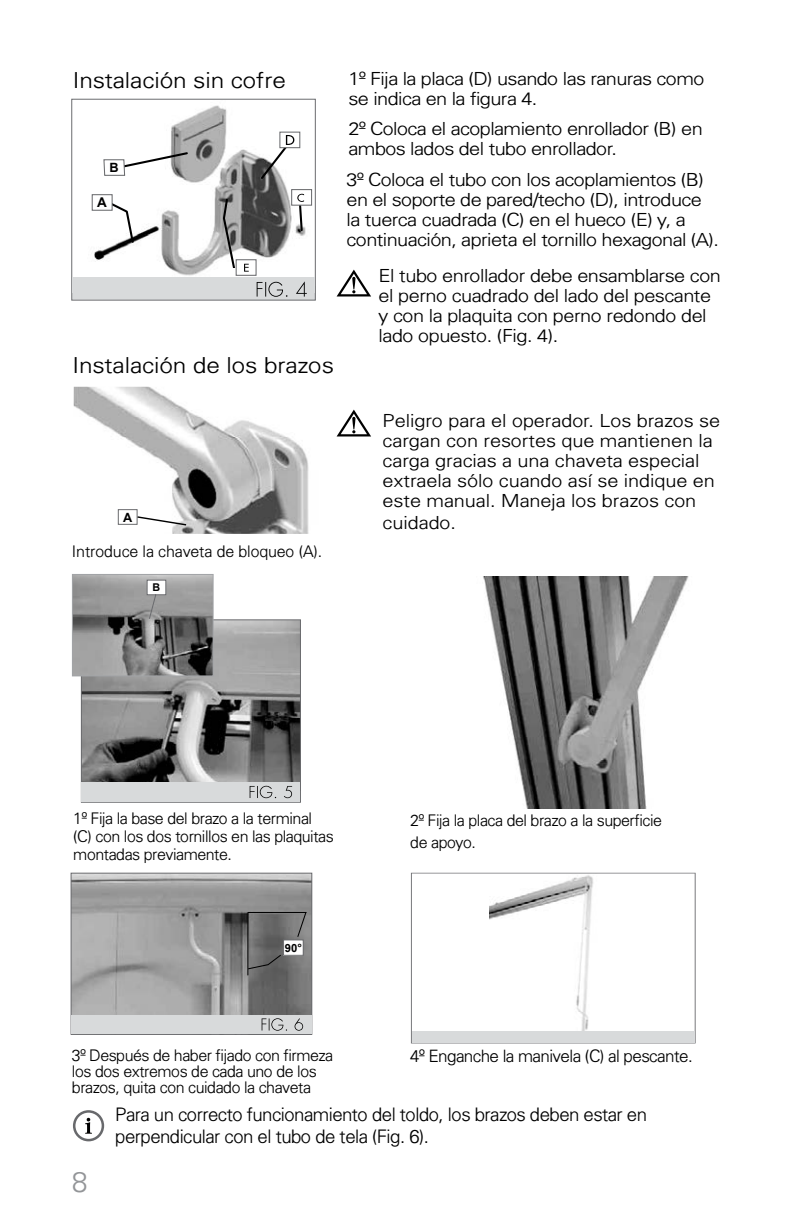
<style>
.page{position:relative;width:792px;height:1224px;background:#fff}
.page>*{position:absolute;margin:0;border:0;box-sizing:border-box;transform-origin:0 0}
.t1{font:300 28px "Univers";color:#939598}
.t2{font:300 22px "Univers";color:#000;scale:1.11 1}
.t3{font:300 18.6px/22px "Univers";letter-spacing:-.025em;color:#000}
.t4{font:300 18px/20px "Univers";letter-spacing:-.02em;color:#000;scale:1.11 1}
.t5{font:300 18px/20px "Univers";color:#000;scale:1.11 1}
.t6{font:300 17px "Univers";letter-spacing:-.03em;color:#000}
.t7{font:300 16px/18px "Univers";letter-spacing:-.025em;color:#000}
.t8{font:300 16px "Univers";letter-spacing:-.005em;color:#000}
.t9{font:700 13.4px "Arial";color:#000}
.t10{font:700 12.8px "Arial";color:#000}
.t11{font:700 11.2px "Arial";color:#000}
.t12{font:700 10.8px "Arial";color:#000}
</style>
<div class="page">
<img style="left:73px;top:387px;width:236px;height:147px">
<div style="left:118px;top:509px;width:20px;height:16px;border:1px solid #6a6b6e"></div>
<svg style="left:136px;top:515px;width:52px;height:11px"></svg>
<svg style="left:337px;top:270px;width:34px;height:26px"></svg>
<div style="left:72px;top:284px;width:244px;height:16px;background:#d8dadb"></div>
<img style="left:91px;top:105px;width:222px;height:171px">
<div style="left:71px;top:99px;width:245px;height:202px;border:1px solid #6a6b6e"></div>
<svg style="left:100px;top:197px;width:35px;height:47px"></svg>
<div style="left:92px;top:195px;width:20px;height:15px;background:#fff"></div>
<div style="left:92px;top:194px;width:21px;height:17px;border:1px solid #6a6b6e"></div>
<div style="left:291px;top:189px;width:21px;height:17px;background:#fff;border:1px solid #6a6b6e"></div>
<svg style="left:222px;top:197px;width:15px;height:74px"></svg>
<div style="left:224px;top:268px;width:20px;height:15px;background:#fff"></div>
<div style="left:236px;top:259px;width:21px;height:17px;border:1px solid #6a6b6e"></div>
<div style="left:279px;top:132px;width:21px;height:16px;background:#fff;border:1px solid #6a6b6e"></div>
<svg style="left:103px;top:151px;width:86px;height:25px"></svg>
<svg style="left:259px;top:135px;width:35px;height:46px"></svg>
<svg style="left:293px;top:194px;width:11px;height:38px"></svg>
<svg style="left:244px;top:264px;width:5px;height:8px"></svg>
<svg style="left:337px;top:410px;width:34px;height:26px"></svg>
<img style="left:483px;top:576px;width:206px;height:232px">
<img style="left:73px;top:875px;width:237px;height:140px">
<div style="left:71px;top:873px;width:241px;height:162px;border:1px solid #6a6b6e"></div>
<div style="left:71px;top:1021px;width:240px;height:13px;background:#d8dadb"></div>
<svg style="left:247px;top:911px;width:60px;height:65px;background:#757575"></svg>
<svg style="left:73px;top:1110px;width:31px;height:31px"></svg>
<img style="left:83px;top:621px;width:216px;height:161px">
<div style="left:81px;top:619px;width:220px;height:184px;border:1px solid #6a6b6e"></div>
<img style="left:74px;top:576px;width:138px;height:98px">
<div style="left:72px;top:574px;width:142px;height:102px;border:1px solid #a2a4a7"></div>
<svg style="left:146px;top:579px;width:21px;height:41px"></svg>
<svg style="left:411px;top:873px;width:285px;height:170px"></svg>
<div style="left:412px;top:1031px;width:283px;height:12px;background:#d8dadb"></div>
<div style="left:72px;top:277px;width:243px;height:16px;background:#d8dadb"></div>
<svg style="left:257px;top:281px;width:50px;height:16px"></svg>
<div style="left:82px;top:782px;width:218px;height:20px;background:#d8dadb"></div>
<div style="left:71px;top:1015px;width:241px;height:18px;background:#d8dadb"></div>
<svg style="left:250px;top:786px;width:42px;height:12px"></svg>
<svg style="left:262px;top:1018px;width:42px;height:13px"></svg>
<p class="t2" style="left:73px;top:67px;width:193px">Instalación sin cofre</p>
<p class="t4" style="left:349px;top:68px;width:322px">1º Fija la placa (D) usando las ranuras como se indica en la figura 4.</p>
<p class="t4" style="left:349px;top:118px;width:321px">2º Coloca el acoplamiento enrollador (B) en ambos lados del tubo enrollador.</p>
<p class="t4" style="left:347px;top:169px;width:337px">3º Coloca el tubo con los acoplamientos (B) en el soporte de pared/techo (D), introduce la tuerca cuadrada (C) en el hueco (E) y, a continuación, aprieta el tornillo hexagonal (A).</p>
<p class="t4" style="left:379px;top:266px;width:310px">El tubo enrollador debe ensamblarse con el perno cuadrado del lado del pescante y con la plaquita con perno redondo del lado opuesto. (Fig. 4).</p>
<p class="t10" style="left:110px;top:159px;width:11px">B</p>
<p class="t9" style="left:97px;top:194px;width:11px">A</p>
<p class="t2" style="left:72px;top:351px;width:237px">Instalación de los brazos</p>
<p class="t10" style="left:123px;top:509px;width:11px">A</p>
<p class="t8" style="left:72px;top:541px;width:252px">Introduce la chaveta de bloqueo (A).</p>
<p class="t12" style="left:153px;top:580px;width:9px">B</p>
<p class="t5" style="left:383px;top:410px;width:306px">Peligro para el operador. Los brazos se cargan con resortes que mantienen la carga gracias a una chaveta especial extraela sólo cuando así se indique en este manual. Maneja los brazos con</p>
<p class="t5" style="left:383px;top:512px;width:68px">cuidado.</p>
<p class="t7" style="left:73px;top:809px;width:262px">1º Fija la base del brazo a la terminal (C) con los dos tornillos en las plaquitas montadas previamente.</p>
<p class="t11" style="left:285px;top:940px;width:19px">90°</p>
<p class="t7" style="left:410px;top:809px;width:253px;line-height:22px">2º Fija la placa del brazo a la superficie de apoyo.</p>
<p class="t7" style="left:72px;top:1047px;width:263px;line-height:16px">3º Después de haber fijado con firmeza los dos extremos de cada uno de los brazos, quita con cuidado la chaveta</p>
<p class="t6" style="left:410px;top:1046px;width:284px">4º Enganche la manivela (C) al pescante.</p>
<h1 class="t1" style="left:72px;top:1166px;width:17px">8</h1>
<p class="t3" style="left:115px;top:1103px;width:533px">Para un correcto funcionamiento del toldo, los brazos deben estar en perpendicular con el tubo de tela (Fig. 6).</p>
</div>
